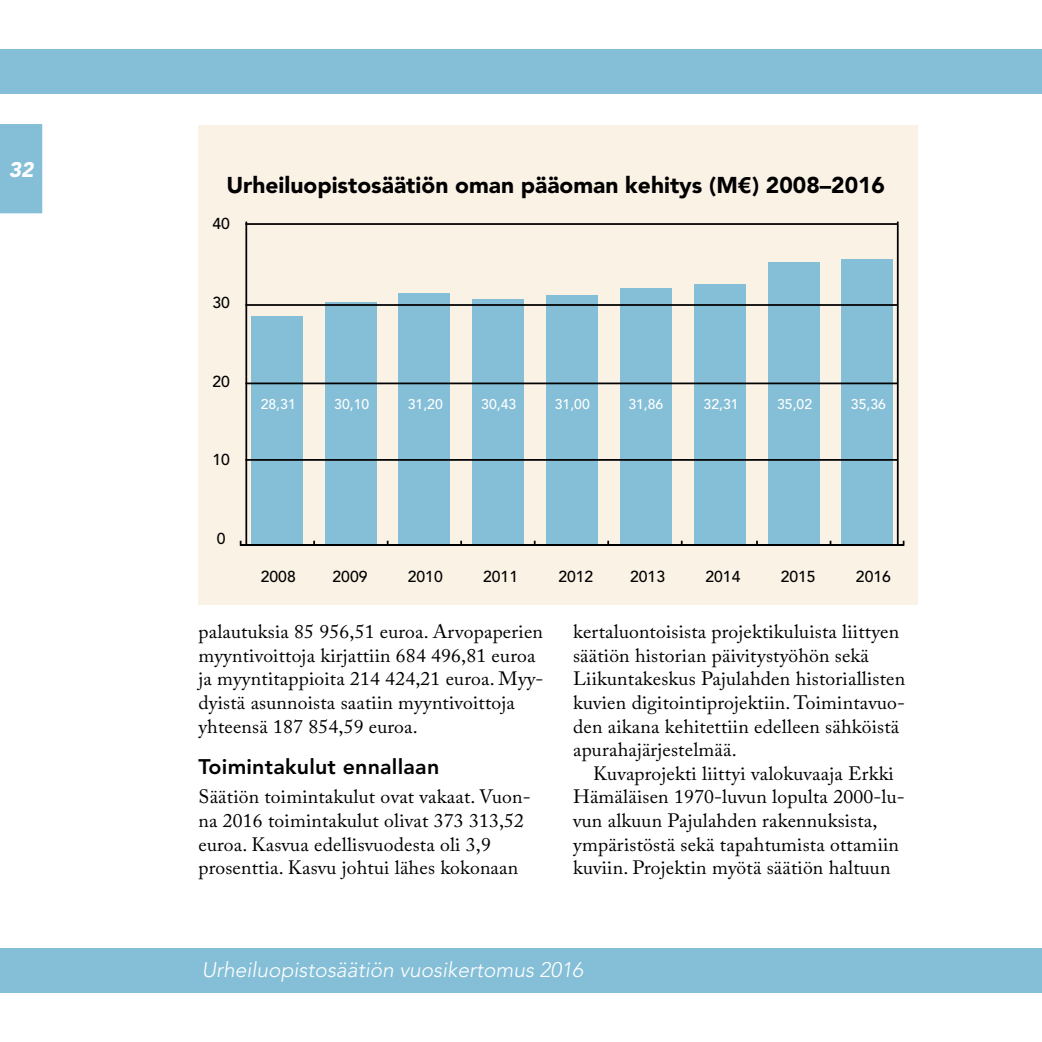
<style>
.page{position:relative;width:1042px;height:1042px;background:#fff}
.page>*{position:absolute;margin:0;border:0;box-sizing:border-box;transform-origin:0 0}
.t1{font:900 22.75px "Avenir";color:#000}
.t2{font:italic 300 21px "Avenir";color:#fff}
.t3{font:800 21px "Avenir";letter-spacing:.01em;color:#000}
.t4{font:italic 900 21px "Avenir";color:#fff}
.t5{font:19.25px/23.6px "Adobe Caslon Pro";letter-spacing:.01em;color:#000}
.t6{font:500 15.75px "Avenir";color:#000}
.t7{font:500 14px "Avenir";color:#fff}
.s1{font-family:"Gill Sans";font-weight:700}
</style>
<div class="page">
<div style="left:0;top:124px;width:42px;height:89px;background:#85bfd7"></div>
<div style="left:0;top:947px;width:1042px;height:45px;background:#85bfd7"></div>
<div style="left:0;top:50px;width:1042px;height:44px;background:#85bfd7"></div>
<div style="left:198px;top:125px;width:720px;height:480px;background:#fbf2e6"></div>
<div style="left:251px;top:316px;width:51px;height:229px;background:#85bfd7"></div>
<div style="left:472px;top:299px;width:52px;height:246px;background:#85bfd7"></div>
<div style="left:398px;top:293px;width:52px;height:252px;background:#85bfd7"></div>
<div style="left:325px;top:302px;width:51px;height:243px;background:#85bfd7"></div>
<div style="left:841px;top:260px;width:52px;height:285px;background:#85bfd7"></div>
<div style="left:768px;top:262px;width:51px;height:283px;background:#85bfd7"></div>
<div style="left:694px;top:284px;width:51px;height:261px;background:#85bfd7"></div>
<div style="left:620px;top:288px;width:52px;height:257px;background:#85bfd7"></div>
<div style="left:546px;top:295px;width:52px;height:250px;background:#85bfd7"></div>
<hr style="left:241px;top:544px;width:662px;height:2px;background:#000">
<hr style="left:245px;top:222px;width:2px;height:322px;background:#000">
<hr style="left:897px;top:222px;width:1px;height:322px;background:#000">
<hr style="left:245px;top:459px;width:653px;height:2px;background:#000">
<hr style="left:245px;top:382px;width:653px;height:2px;background:#000">
<hr style="left:245px;top:304px;width:653px;height:2px;background:#000">
<hr style="left:245px;top:223px;width:653px;height:2px;background:#000">
<p class="t4" style="left:9px;top:157px;width:26px">32</p>
<p class="t1" style="left:226px;top:171px;width:660px">Urheiluopistosäätiön oman pääoman kehitys (M<span class="s1">€</span>) 2008–2016</p>
<p class="t6" style="left:212px;top:214px;width:19px">40</p>
<p class="t6" style="left:212px;top:293px;width:19px">30</p>
<p class="t6" style="left:212px;top:372px;width:19px">20</p>
<p class="t6" style="left:212px;top:451px;width:19px">10</p>
<p class="t6" style="left:217px;top:529px;width:10px">0</p>
<p class="t7" style="left:261px;top:396px;width:37px">28,31</p>
<p class="t7" style="left:334px;top:396px;width:37px">30,10</p>
<p class="t7" style="left:408px;top:396px;width:37px">31,20</p>
<p class="t7" style="left:481px;top:396px;width:37px">30,43</p>
<p class="t7" style="left:555px;top:396px;width:37px">31,00</p>
<p class="t7" style="left:628px;top:396px;width:37px">31,86</p>
<p class="t7" style="left:703px;top:396px;width:37px">32,31</p>
<p class="t7" style="left:777px;top:396px;width:37px">35,02</p>
<p class="t7" style="left:851px;top:396px;width:37px">35,36</p>
<p class="t6" style="left:261px;top:567px;width:37px">2008</p>
<p class="t6" style="left:332px;top:567px;width:37px">2009</p>
<p class="t6" style="left:408px;top:567px;width:37px">2010</p>
<p class="t6" style="left:483px;top:567px;width:37px">2011</p>
<p class="t6" style="left:558px;top:567px;width:37px">2012</p>
<p class="t6" style="left:630px;top:567px;width:37px">2013</p>
<p class="t6" style="left:705px;top:567px;width:37px">2014</p>
<p class="t6" style="left:780px;top:567px;width:37px">2015</p>
<p class="t6" style="left:856px;top:567px;width:37px">2016</p>
<p class="t5" style="left:198px;top:619px;width:346px">palautuksia 85 956,51 euroa. Arvopaperien myyntivoittoja kirjattiin 684 496,81 euroa ja myyntitappioita 214 424,21 euroa. Myy&shy;dyistä asunnoista saatiin myyntivoittoja yhteensä 187 854,59 euroa.</p>
<p class="t3" style="left:198px;top:754px;width:242px">Toimintakulut ennallaan</p>
<p class="t5" style="left:198px;top:785px;width:334px">Säätiön toimintakulut ovat vakaat. Vuon&shy;na 2016 toimintakulut olivat 373 313,52 euroa. Kasvua edellisvuodesta oli 3,9 prosenttia. Kasvu johtui lähes kokonaan</p>
<p class="t5" style="left:573px;top:619px;width:334px">kertaluontoisista projektikuluista liittyen säätiön historian päivitystyöhön sekä Liikuntakeskus Pajulahden historiallisten kuvien digitointiprojektiin. Toimintavuo&shy;den aikana kehitettiin edelleen sähköistä apurahajärjestelmää.</p>
<p class="t5" style="left:573px;top:761px;width:333px;text-indent:20px">Kuvaprojekti liittyi valokuvaaja Erkki Hämäläisen 1970-luvun lopulta 2000-lu&shy;vun alkuun Pajulahden rakennuksista, ympäristöstä sekä tapahtumista ottamiin kuviin. Projektin myötä säätiön haltuun</p>
<p class="t2" style="left:202px;top:957px;width:383px">Urheiluopistosäätiön vuosikertomus 2016</p>
</div>
